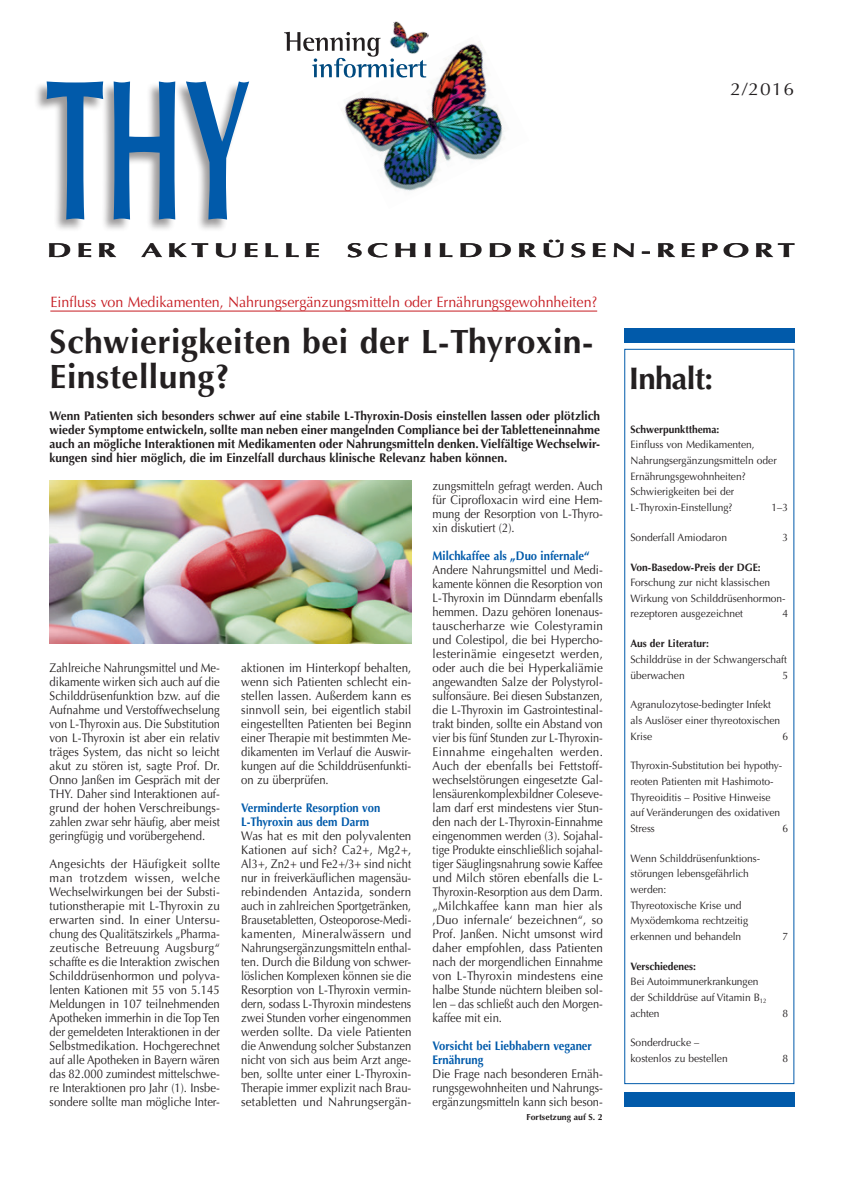
<style>
.page{position:relative;width:844px;height:1177px;background:#fff}
.page>*{position:absolute;margin:0;border:0;box-sizing:border-box;transform-origin:0 0}
.t1{font:700 200px "Optima";color:#015aaa;scale:.55 1}
.t2{font:700 33.75px/35px "Optima";letter-spacing:.015em;color:#231f20}
.t3{font:700 31.25px "Optima";letter-spacing:-.02em;color:#231f20}
.t4{font:700 20px "Optima";letter-spacing:.14em;color:#231f20;scale:1.6 1}
.t5{font:17.5px "Optima";color:#231f20;scale:1.1 1}
.t6{font:15px "Optima";color:#c61c22;scale:.95 1}
.t7{font:12.5px/14px "Optima";color:#231f20;text-align:justify;scale:.9 1}
.t8{font:12.5px/14px "Optima";color:#231f20;text-align:justify;scale:.93 1}
.t9{font:12.5px/14px "Optima";color:#231f20;text-align:justify;scale:.89 1}
.t10{font:700 12.5px/14px "Optima";letter-spacing:.005em;color:#231f20;text-align:justify;scale:.95 1}
.t11{font:12.5px/14px "Optima";color:#231f20;text-align:justify;scale:.92 1}
.t12{font:700 12.5px/14px "Optima";color:#015aaa;scale:.9 1}
.t13{font:10.75px/15.6px "Optima";color:#231f20;scale:.95 1}
.t14{font:700 10.75px "Optima";color:#231f20;scale:.95 1}
.t15{font:700 8.75px "Optima";color:#231f20}
</style>
<div class="page">
<div style="left:34px;top:82px;width:215px;height:150px;background:#231f20;opacity:.45"></div>
<img style="left:341px;top:44px;width:164px;height:147px">
<div style="left:624px;top:1091px;width:170px;height:15px;background:#015aaa"></div>
<div style="left:624px;top:328px;width:170px;height:14px;background:#015aaa"></div>
<hr style="left:50px;top:310px;width:547px;height:1px;background:#c61c22">
<svg style="left:284px;top:32px;width:142px;height:46px"></svg>
<img style="left:384px;top:21px;width:45px;height:39px">
<img style="left:50px;top:480px;width:361px;height:163px">
<h1 class="t1" style="left:44px;top:34px;width:376px">THY</h1>
<h3 class="t5" style="left:730px;top:79px;width:59px">2/2016</h3>
<h3 class="t4" style="left:47px;top:239px;width:172px">DER AKTUELLE</h3>
<h3 class="t4" style="left:346px;top:239px;width:282px">SCHILDDRÜSEN-REPORT</h3>
<p class="t6" style="left:50px;top:294px;width:577px">Einfluss von Medikamenten, Nahrungsergänzungsmitteln oder Ernährungsgewohnheiten?</p>
<h2 class="t2" style="left:50px;top:324px;width:545px">Schwierigkeiten bei der L-Thyroxin-<br>Einstellung?</h2>
<p class="t10" style="left:50px;top:408px;width:581px">Wenn Patienten sich besonders schwer auf eine stabile L-Thyroxin-Dosis einstellen lassen oder plötzlich wieder Symptome entwickeln, sollte man neben einer mangelnden Compliance bei der Tabletteneinnahme auch an mögliche Interaktionen mit Medikamenten oder Nahrungsmitteln denken. Vielfältige Wechselwir&shy;kungen sind hier möglich, die im Einzelfall durchaus klinische Relevanz haben können.</p>
<p class="t9" style="left:50px;top:660px;width:193px">Zahlreiche Nahrungsmittel und Me&shy;dikamente wirken sich auch auf die Schilddrüsenfunktion bzw. auf die Aufnahme und Verstoffwechselung von L-Thyroxin aus. Die Substitution von L-Thyroxin ist aber ein relativ träges System, das nicht so leicht akut zu stören ist, sagte Prof. Dr.<br>Onno Janßen im Gespräch mit der THY. Daher sind Interaktionen auf&shy;grund der hohen Verschreibungs&shy;zahlen zwar sehr häufig, aber meist geringfügig und vorübergehend.</p>
<p class="t8" style="left:50px;top:856px;width:185px">Angesichts der Häufigkeit sollte man trotzdem wissen, welche Wechselwirkungen bei der Substi&shy;tutionstherapie mit L-Thyroxin zu erwarten sind. In einer Untersu&shy;chung des Qualitätszirkels „Pharma&shy;zeutische Betreuung Augsburg“ schaffte es die Interaktion zwischen Schilddrüsenhormon und polyva&shy;lenten Kationen mit 55 von 5.145<br>Meldungen in 107 teilnehmenden Apotheken immerhin in die Top Ten der gemeldeten Interaktionen in der Selbstmedikation. Hochgerechnet auf alle Apotheken in Bayern wären das 82.000 zumindest mittelschwe&shy;re Interaktionen pro Jahr (1). Insbe&shy;sondere sollte man mögliche Inter-</p>
<p class="t11" style="left:241px;top:660px;width:186px">aktionen im Hinterkopf behalten, wenn sich Patienten schlecht ein&shy;stellen lassen. Außerdem kann es sinnvoll sein, bei eigentlich stabil eingestellten Patienten bei Beginn einer Therapie mit bestimmten Me&shy;dikamenten im Verlauf die Auswir&shy;kungen auf die Schilddrüsenfunkti&shy;on zu überprüfen.</p>
<p class="t12" style="left:241px;top:800px;width:156px">Verminderte Resorption von<br>L-Thyroxin aus dem Darm</p>
<p class="t8" style="left:241px;top:828px;width:184px">Was hat es mit den polyvalenten Kationen auf sich? Ca2+, Mg2+, Al3+, Zn2+ und Fe2+/3+ sind nicht nur in freiverkäuflichen magensäu&shy;rebindenden Antazida, sondern auch in zahlreichen Sportgetränken, Brausetabletten, Osteoporose-Medi&shy;kamenten, Mineralwässern und Nahrungsergänzungsmitteln enthal&shy;ten. Durch die Bildung von schwer&shy;löslichen Komplexen können sie die Resorption von L-Thyroxin vermin&shy;dern, sodass L-Thyroxin mindestens zwei Stunden vorher eingenommen werden sollte. Da viele Patienten die Anwendung solcher Substanzen nicht von sich aus beim Arzt ange&shy;ben, sollte unter einer L-Thyroxin-Therapie immer explizit nach Brau&shy;setabletten und Nahrungsergän-</p>
<p class="t7" style="left:432px;top:478px;width:190px">zungsmitteln gefragt werden. Auch für Ciprofloxacin wird eine Hem&shy;mung der Resorption von L-Thyro&shy;xin diskutiert (2).</p>
<p class="t12" style="left:432px;top:548px;width:176px">Milchkaffee als „Duo infernale“</p>
<p class="t7" style="left:432px;top:562px;width:191px">Andere Nahrungsmittel und Medi&shy;kamente können die Resorption von L-Thyroxin im Dünndarm ebenfalls hemmen. Dazu gehören Ionenaus&shy;tauscherharze wie Colestyramin und Colestipol, die bei Hypercho&shy;lesterinämie eingesetzt werden, oder auch die bei Hyperkaliämie angewandten Salze der Polystyrol&shy;sulfonsäure. Bei diesen Substanzen, die L-Thyroxin im Gastrointestinal&shy;trakt binden, sollte ein Abstand von vier bis fünf Stunden zur L-Thyroxin-Einnahme eingehalten werden.<br>Auch der ebenfalls bei Fettstoff&shy;wechselstörungen eingesetzte Gal&shy;lensäurenkomplexbildner Coleseve&shy;lam darf erst mindestens vier Stun&shy;den nach der L-Thyroxin-Einnahme eingenommen werden (3). Sojahal&shy;tige Produkte einschließlich sojahal&shy;tiger Säuglingsnahrung sowie Kaffee und Milch stören ebenfalls die L-Thyroxin-Resorption aus dem Darm. „Milchkaffee kann man hier als ‚Duo infernale‘ bezeichnen“, so Prof. Janßen. Nicht umsonst wird daher empfohlen, dass Patienten nach der morgendlichen Einnahme von L-Thyroxin mindestens eine halbe Stunde nüchtern bleiben sol&shy;len – das schließt auch den Morgen&shy;kaffee mit ein.</p>
<p class="t12" style="left:432px;top:1038px;width:178px">Vorsicht bei Liebhabern veganer<br>Ernährung</p>
<p class="t7" style="left:432px;top:1066px;width:190px">Die Frage nach besonderen Ernäh&shy;rungsgewohnheiten und Nahrungs&shy;ergänzungsmitteln kann sich beson-</p>
<p class="t15" style="left:526px;top:1111px;width:78px">Fortsetzung auf S. 2</p>
<h3 class="t3" style="left:628px;top:360px;width:86px">Inhalt:</h3>
<p class="t14" style="left:630px;top:423px;width:95px">Schwerpunktthema:</p>
<p class="t13" style="left:630px;top:437px;width:155px">Einfluss von Medikamenten,<br>Nahrungsergänzungsmitteln oder<br>Ernährungsgewohnheiten?<br>Schwierigkeiten bei der<br>L-Thyroxin-Einstellung?</p>
<p class="t13" style="left:771px;top:499px;width:19px">1–3</p>
<p class="t13" style="left:630px;top:529px;width:103px">Sonderfall Amiodaron</p>
<p class="t13" style="left:782px;top:529px;width:7px">3</p>
<p class="t14" style="left:630px;top:560px;width:138px">Von-Basedow-Preis der DGE:</p>
<p class="t13" style="left:630px;top:575px;width:165px">Forschung zur nicht klassischen<br>Wirkung von Schilddrüsenhormon&shy;rezeptoren ausgezeichnet</p>
<p class="t13" style="left:782px;top:606px;width:7px">4</p>
<p class="t14" style="left:630px;top:637px;width:84px">Aus der Literatur:</p>
<p class="t13" style="left:630px;top:651px;width:166px">Schilddrüse in der Schwangerschaft überwachen</p>
<p class="t13" style="left:782px;top:667px;width:7px">5</p>
<p class="t13" style="left:630px;top:697px;width:159px">Agranulozytose-bedingter Infekt als Auslöser einer thyreotoxischen<br>Krise</p>
<p class="t13" style="left:782px;top:728px;width:7px">6</p>
<p class="t13" style="left:630px;top:758px;width:161px">Thyroxin-Substitution bei hypothy&shy;reoten Patienten mit Hashimoto-<br>Thyreoiditis – Positive Hinweise auf Veränderungen des oxidativen<br>Stress</p>
<p class="t13" style="left:782px;top:820px;width:7px">6</p>
<p class="t13" style="left:630px;top:850px;width:138px">Wenn Schilddrüsenfunktions&shy;störungen lebensgefährlich werden:<br>Thyreotoxische Krise und<br>Myxödemkoma rechtzeitig erkennen und behandeln</p>
<p class="t14" style="left:630px;top:959px;width:70px">Verschiedenes:</p>
<p class="t13" style="left:630px;top:974px;width:145px">Bei Autoimmunerkrankungen der Schilddrüse auf Vitamin B<sub>12 </sub>achten</p>
<p class="t13" style="left:630px;top:1035px;width:104px">Sonderdrucke – kostenlos zu bestellen</p>
<p class="t13" style="left:782px;top:928px;width:7px">7</p>
<p class="t13" style="left:782px;top:1005px;width:7px">8</p>
<p class="t13" style="left:782px;top:1050px;width:7px">8</p>
</div>
